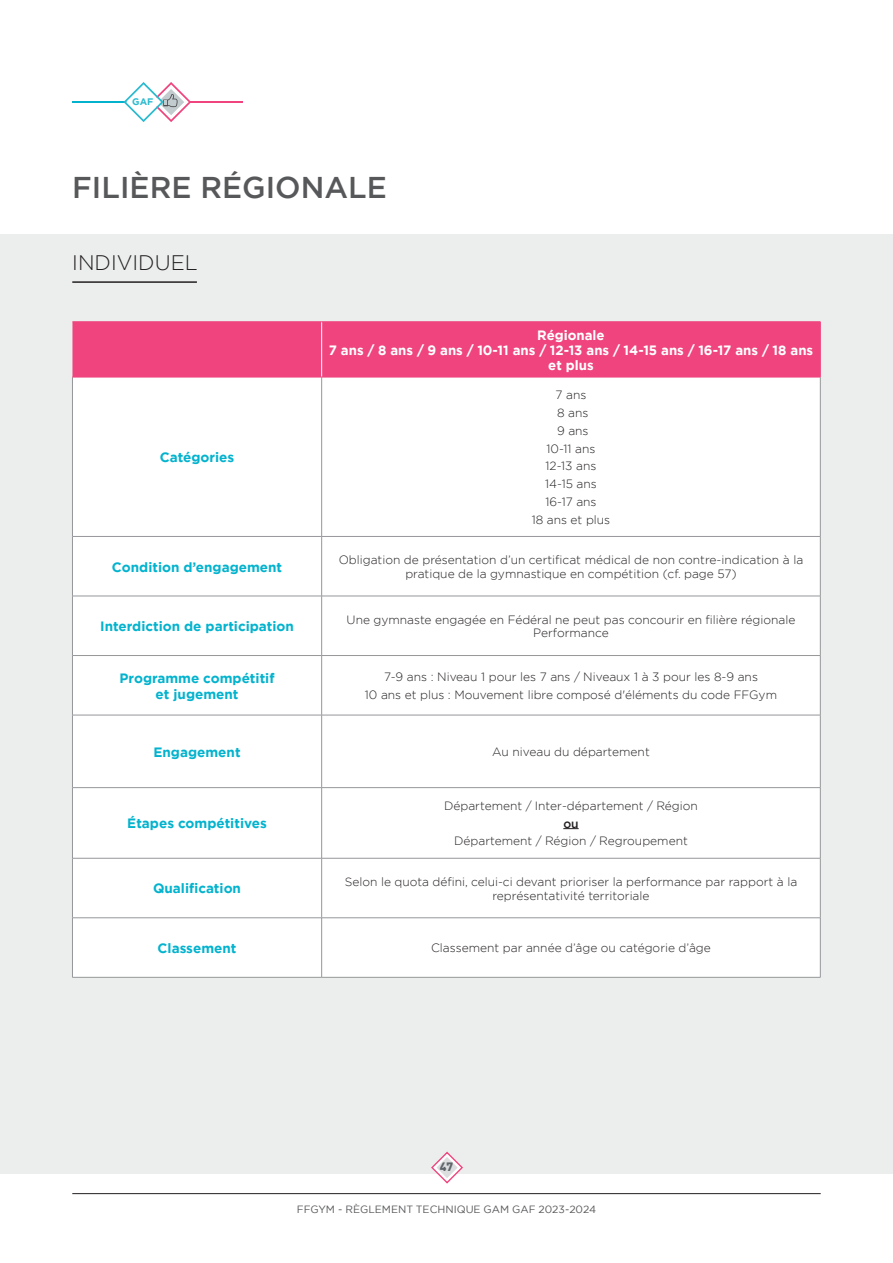
<style>
.page{position:relative;width:893px;height:1263px;background:#fff}
.page>*{position:absolute;margin:0;border:0;box-sizing:border-box;transform-origin:0 0}
.t1{font:500 30px "Gotham";color:#57585a}
.t2{font:300 21px "Gotham";color:#231f20}
.t3{font:700 13.5px/16.2px "Gotham";color:#03b3ce;text-align:center}
.t4{font:700 13.5px/15px "Gotham";color:#fff;text-align:center}
.t5{font:300 12px/17.7px "Gotham";color:#231f20;text-align:center}
.t6{font:900 12px "DIN";color:#5f666b}
.t7{font:500 12px "Gotham";color:#231f20}
.t8{font:10.5px "Gotham";color:#57585a}
.t9{font:700 9.45px "Gotham";color:#2bbace}
</style>
<div class="page">
<div style="left:0;top:234px;width:893px;height:940px;background:#ebeeed"></div>
<svg style="left:431px;top:1151px;width:32px;height:33px"></svg>
<hr style="left:174px;top:101px;width:68px;height:2px;background:#ef447d">
<hr style="left:72px;top:101px;width:77px;height:2px;background:#03b3ce">
<hr style="left:72px;top:1193px;width:749px;height:1px;background:#231f20">
<svg style="left:124px;top:82px;width:66px;height:40px"></svg>
<hr style="left:72px;top:281px;width:125px;height:2px;background:#231f20">
<div style="left:72px;top:322px;width:748px;height:55px;background:#ef447d"></div>
<div style="left:73px;top:378px;width:747px;height:599px;background:#fff"></div>
<hr style="left:321px;top:322px;width:1px;height:55px;background:#fff">
<hr style="left:820px;top:322px;width:1px;height:55px;background:#ef447d">
<hr style="left:322px;top:917px;width:498px;height:1px;background:#95979a">
<hr style="left:322px;top:977px;width:498px;height:1px;background:#95979a">
<hr style="left:72px;top:917px;width:250px;height:1px;background:#95979a">
<hr style="left:72px;top:977px;width:250px;height:1px;background:#95979a">
<hr style="left:72px;top:656px;width:1px;height:59px;background:#95979a">
<hr style="left:72px;top:858px;width:1px;height:59px;background:#95979a">
<hr style="left:72px;top:918px;width:1px;height:59px;background:#95979a">
<hr style="left:820px;top:656px;width:1px;height:59px;background:#95979a">
<hr style="left:820px;top:858px;width:1px;height:59px;background:#95979a">
<hr style="left:820px;top:918px;width:1px;height:59px;background:#95979a">
<hr style="left:321px;top:656px;width:1px;height:59px;background:#95979a">
<hr style="left:321px;top:858px;width:1px;height:59px;background:#95979a">
<hr style="left:321px;top:918px;width:1px;height:59px;background:#95979a">
<hr style="left:72px;top:536px;width:250px;height:1px;background:#95979a">
<hr style="left:72px;top:537px;width:1px;height:59px;background:#95979a">
<hr style="left:72px;top:596px;width:250px;height:1px;background:#95979a">
<hr style="left:322px;top:536px;width:498px;height:1px;background:#95979a">
<hr style="left:321px;top:537px;width:1px;height:59px;background:#95979a">
<hr style="left:820px;top:537px;width:1px;height:59px;background:#95979a">
<hr style="left:322px;top:596px;width:498px;height:1px;background:#95979a">
<hr style="left:72px;top:596px;width:1px;height:59px;background:#95979a">
<hr style="left:72px;top:655px;width:250px;height:1px;background:#95979a">
<hr style="left:321px;top:596px;width:1px;height:59px;background:#95979a">
<hr style="left:820px;top:596px;width:1px;height:59px;background:#95979a">
<hr style="left:322px;top:655px;width:498px;height:1px;background:#95979a">
<hr style="left:72px;top:715px;width:250px;height:1px;background:#95979a">
<hr style="left:72px;top:715px;width:1px;height:72px;background:#95979a">
<hr style="left:322px;top:715px;width:498px;height:1px;background:#95979a">
<hr style="left:321px;top:715px;width:1px;height:72px;background:#95979a">
<hr style="left:820px;top:715px;width:1px;height:72px;background:#95979a">
<hr style="left:72px;top:377px;width:1px;height:159px;background:#95979a">
<hr style="left:321px;top:377px;width:1px;height:159px;background:#95979a">
<hr style="left:820px;top:377px;width:1px;height:159px;background:#95979a">
<hr style="left:72px;top:787px;width:250px;height:1px;background:#95979a">
<hr style="left:72px;top:788px;width:1px;height:70px;background:#95979a">
<hr style="left:72px;top:858px;width:250px;height:1px;background:#95979a">
<hr style="left:322px;top:787px;width:498px;height:1px;background:#95979a">
<hr style="left:321px;top:788px;width:1px;height:70px;background:#95979a">
<hr style="left:820px;top:788px;width:1px;height:70px;background:#95979a">
<hr style="left:322px;top:858px;width:498px;height:1px;background:#95979a">
<hr style="left:72px;top:321px;width:250px;height:1px;background:#ef447d">
<hr style="left:72px;top:377px;width:250px;height:1px;background:#ef447d">
<hr style="left:322px;top:321px;width:498px;height:1px;background:#ef447d">
<hr style="left:322px;top:377px;width:498px;height:1px;background:#ef447d">
<svg style="left:563px;top:828px;width:16px;height:1px"></svg>
<p class="t9" style="left:132px;top:96px;width:23px">GAF</p>
<h1 class="t1" style="left:72px;top:168px;width:316px">FILIÈRE RÉGIONALE</h1>
<h2 class="t2" style="left:72px;top:249px;width:127px">INDIVIDUEL</h2>
<p class="t3" style="left:160px;top:449px;width:76px">Catégories</p>
<p class="t4" style="left:329px;top:327px;width:486px">Régionale<br>7 ans / 8 ans / 9 ans / 10-11 ans / 12-13 ans / 14-15 ans / 16-17 ans / 18 ans et plus</p>
<p class="t5" style="left:532px;top:386px;width:80px">7 ans<br>8 ans<br>9 ans<br>10-11 ans<br>12-13 ans<br>14-15 ans<br>16-17 ans<br>18 ans et plus</p>
<p class="t3" style="left:112px;top:559px;width:172px">Condition d’engagement</p>
<p class="t5" style="left:339px;top:553px;width:466px;line-height:13.5px">Obligation de présentation d’un certificat médical de non contre-indication à la pratique de la gymnastique en compétition (cf. page 57)</p>
<p class="t3" style="left:100px;top:618px;width:195px">Interdiction de participation</p>
<p class="t5" style="left:347px;top:612px;width:450px;line-height:13.5px">Une gymnaste engagée en Fédéral ne peut pas concourir en filière régionale<br>Performance</p>
<p class="t3" style="left:120px;top:670px;width:156px">Programme compétitif et jugement</p>
<p class="t5" style="left:365px;top:668px;width:414px">7-9 ans : Niveau 1 pour les 7 ans / Niveaux 1 à 3 pour les 8-9 ans<br>10 ans et plus : Mouvement libre composé d'éléments du code FFGym</p>
<p class="t3" style="left:154px;top:744px;width:89px">Engagement</p>
<p class="t5" style="left:492px;top:743px;width:159px">Au niveau du département</p>
<p class="t3" style="left:127px;top:815px;width:141px">Étapes compétitives</p>
<p class="t5" style="left:444px;top:796px;width:255px">Département / Inter-département / Région</p>
<p class="t7" style="left:563px;top:816px;width:17px">ou</p>
<p class="t5" style="left:454px;top:832px;width:235px">Département / Région / Regroupement</p>
<p class="t3" style="left:153px;top:880px;width:89px">Qualification</p>
<p class="t5" style="left:345px;top:875px;width:454px;line-height:13.5px">Selon le quota défini, celui-ci devant prioriser la performance par rapport à la représentativité territoriale</p>
<p class="t3" style="left:158px;top:940px;width:80px">Classement</p>
<p class="t5" style="left:431px;top:939px;width:281px">Classement par année d’âge ou catégorie d’âge</p>
<p class="t6" style="left:440px;top:1159px;width:15px">47</p>
<p class="t8" style="left:297px;top:1202px;width:301px">FFGYM - RÈGLEMENT TECHNIQUE GAM GAF 2023-2024</p>
</div>
